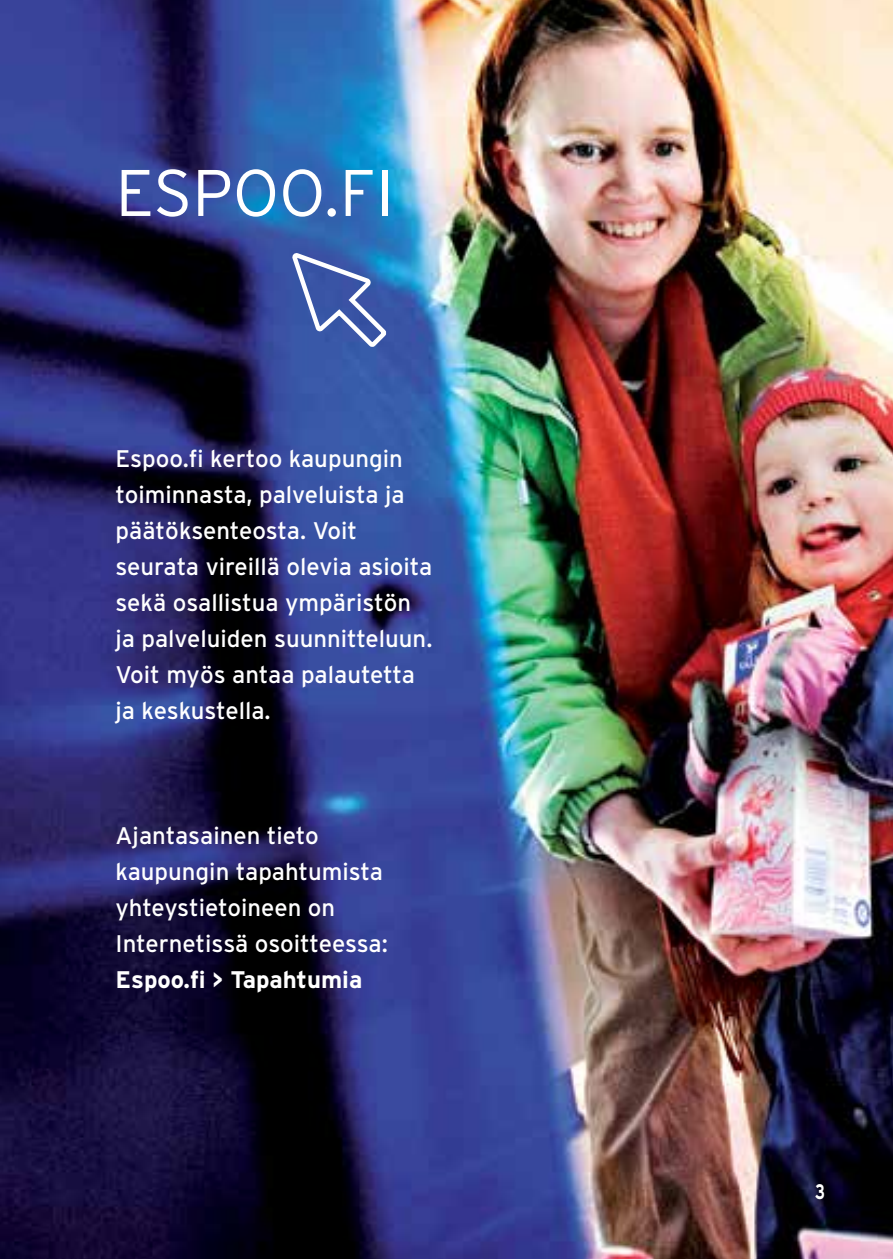
<style>
.page{position:relative;width:893px;height:1259px;background:#fff}
.page>*{position:absolute;margin:0;border:0;box-sizing:border-box;transform-origin:0 0}
.t1{font:300 65.7px "Interstate";color:#fff}
.t2{font:24px/36px "Interstate";color:#fff}
.t3{font:700 24px "Interstate";color:#fff}
.t4{font:700 21px "Interstate";color:#fff;scale:.73 1}
</style>
<div class="page">
<img style="left:0;top:0;width:893px;height:1259px">
<svg style="left:288px;top:249px;width:102px;height:102px;background:#5170b4"></svg>
<h1 class="t1" style="left:116px;top:156px;width:279px">ESPOO.FI</h1>
<p class="t2" style="left:116px;top:440px;width:318px">Espoo.fi kertoo kaupungin toiminnasta, palveluista ja päätöksenteosta. Voit seurata vireillä olevia asioita sekä osallistua ympäristön ja palveluiden suunnitteluun.<br>Voit myös antaa palautetta ja keskustella.</p>
<p class="t2" style="left:116px;top:817px;width:274px">Ajantasainen tieto kaupungin tapahtumista yhteystietoineen on<br>Internetissä osoitteessa:</p>
<p class="t3" style="left:116px;top:966px;width:248px">Espoo.fi &gt; Tapahtumia</p>
<p class="t4" style="left:815px;top:1180px;width:15px">3</p>
</div>
